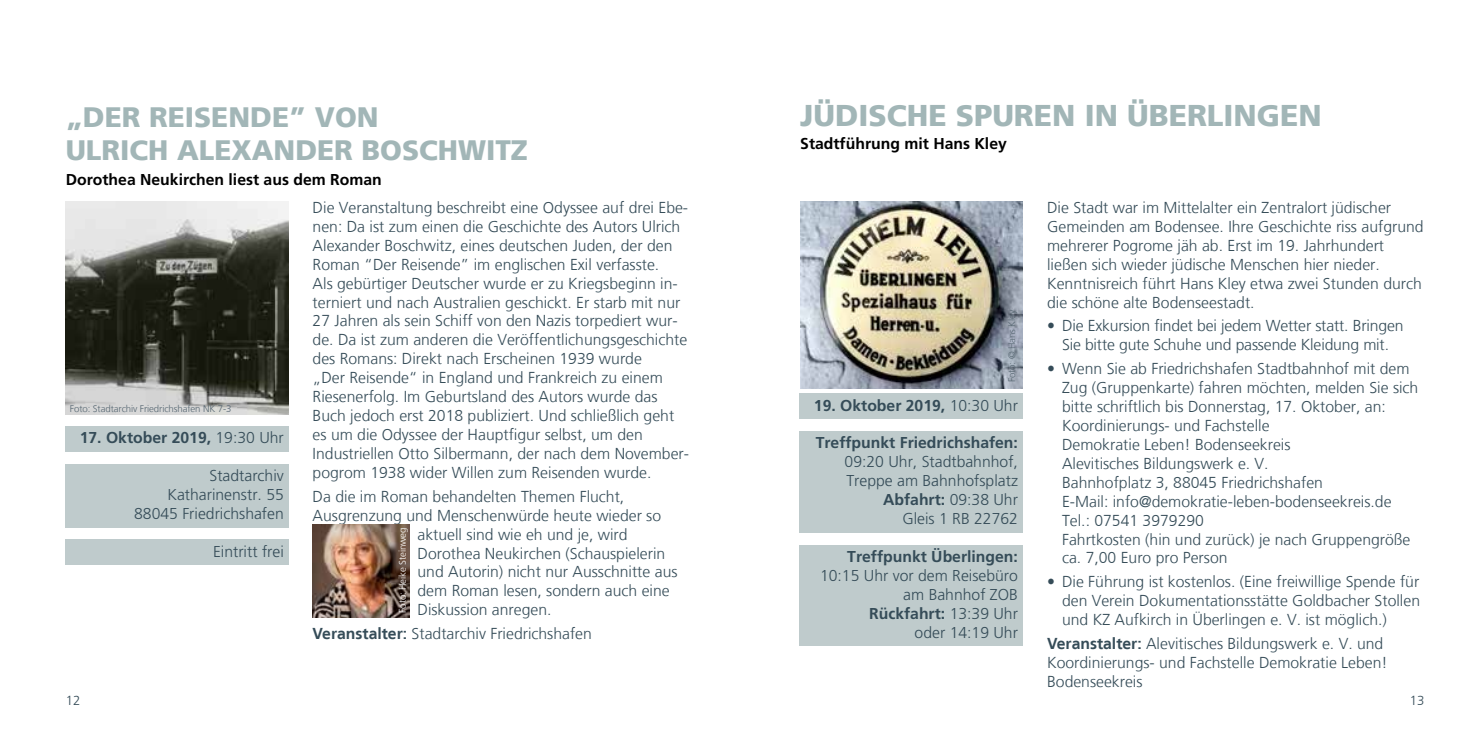
<style>
.page{position:relative;width:1469px;height:735px;background:#fff}
.page>*{position:absolute;margin:0;border:0;box-sizing:border-box;transform-origin:0 0}
.t1{font:900 29.93px "Frutiger LT";color:#a2b6b7}
.t2{font:900 28px/33.6px "Frutiger LT";color:#a2b6b7}
.t3{font:300 15.75px/18.9px "Frutiger LT";color:#354c58}
.t4{font:300 15.75px/18.9px "Frutiger";color:#354c58;text-align:right}
.t5{font:700 15.75px "Frutiger";color:#354c58}
.t6{font:700 15.75px "Frutiger";color:#000}
.t7{font:300 13.12px "Frutiger LT";color:#354c58}
.t8{font:300 9.62px "Frutiger LT";letter-spacing:-.01em;color:#576772}
.t9{font:300 9.62px "Frutiger LT";letter-spacing:-.01em;color:#fff}
.s1{font-weight:300}
.s2{font-weight:700}
</style>
<div class="page">
<div style="left:65px;top:426px;width:224px;height:25px;background:#bfcbcc"></div>
<div style="left:65px;top:463px;width:224px;height:26px;background:#bfcbcc"></div>
<div style="left:65px;top:482px;width:224px;height:45px;background:#bfcbcc"></div>
<div style="left:65px;top:539px;width:224px;height:26px;background:#bfcbcc"></div>
<img style="left:66px;top:201px;width:222px;height:213px">
<img style="left:313px;top:524px;width:96px;height:93px">
<div style="left:799px;top:393px;width:224px;height:26px;background:#bfcbcc"></div>
<div style="left:799px;top:431px;width:224px;height:82px;background:#bfcbcc"></div>
<div style="left:799px;top:506px;width:224px;height:26px;background:#bfcbcc"></div>
<div style="left:799px;top:544px;width:224px;height:64px;background:#bfcbcc"></div>
<div style="left:799px;top:601px;width:224px;height:44px;background:#bfcbcc"></div>
<img style="left:800px;top:201px;width:222px;height:187px">
<h2 class="t2" style="left:66px;top:100px;width:464px">„DER REISENDE” VON<br>ULRICH ALEXANDER BOSCHWITZ</h2>
<p class="t6" style="left:66px;top:170px;width:317px">Dorothea Neukirchen liest aus dem Roman</p>
<p class="t8" style="left:70px;top:403px;width:163px">Foto: Stadtarchiv Friedrichshafen NK 7-3</p>
<p class="t5" style="left:80px;top:428px;width:205px">17. Oktober 2019, <span class="s1">19:30 Uhr</span></p>
<p class="t4" style="left:134px;top:466px;width:151px">Stadtarchiv<br>Katharinenstr. 55<br>88045 Friedrichshafen</p>
<p class="t4" style="left:213px;top:541px;width:72px">Eintritt frei</p>
<p class="t3" style="left:313px;top:198px;width:378px">Die Veranstaltung beschreibt eine Odyssee auf drei Ebe&shy;nen: Da ist zum einen die Geschichte des Autors Ulrich Alexander Boschwitz, eines deutschen Juden, der den Roman “Der Reisende” im englischen Exil verfasste.<br>Als gebürtiger Deutscher wurde er zu Kriegsbeginn in&shy;terniert und nach Australien geschickt. Er starb mit nur 27 Jahren als sein Schiff von den Nazis torpediert wur&shy;de. Da ist zum anderen die Veröffentlichungsgeschichte des Romans: Direkt nach Erscheinen 1939 wurde<br>„Der Reisende“ in England und Frankreich zu einem Riesenerfolg. Im Geburtsland des Autors wurde das Buch jedoch erst 2018 publiziert. Und schließlich geht es um die Odyssee der Hauptfigur selbst, um den Industriellen Otto Silbermann, der nach dem November&shy;pogrom 1938 wider Willen zum Reisenden wurde.</p>
<p class="t3" style="left:313px;top:487px;width:313px">Da die im Roman behandelten Themen Flucht,</p>
<p class="t3" style="left:313px;top:505px;width:350px">Ausgrenzung und Menschenwürde heute wieder so</p>
<p class="t3" style="left:417px;top:524px;width:212px">aktuell sind wie eh und je, wird</p>
<p class="t3" style="left:417px;top:543px;width:249px">Dorothea Neukirchen (Schauspielerin</p>
<p class="t3" style="left:417px;top:562px;width:261px">und Autorin) nicht nur Ausschnitte aus</p>
<p class="t3" style="left:417px;top:581px;width:254px">dem Roman lesen, sondern auch eine</p>
<p class="t3" style="left:417px;top:600px;width:135px">Diskussion anregen.</p>
<p class="t3" style="left:313px;top:624px;width:281px"><span class="s2">Veranstalter:</span> Stadtarchiv Friedrichshafen</p>
<p class="t9" style="left:397px;top:612px;width:87px;rotate:-90deg">Foto: Heike Steinweg</p>
<h1 class="t1" style="left:800px;top:97px;width:523px">JÜDISCHE SPUREN IN ÜBERLINGEN</h1>
<p class="t6" style="left:800px;top:135px;width:208px">Stadtführung mit Hans Kley</p>
<p class="t8" style="left:1006px;top:382px;width:74px;rotate:-90deg">Foto: © Hans Kley</p>
<p class="t5" style="left:814px;top:395px;width:205px">19. Oktober 2019, <span class="s1">10:30 Uhr</span></p>
<p class="t5" style="left:815px;top:433px;width:204px">Treffpunkt Friedrichshafen:</p>
<p class="t4" style="left:844px;top:452px;width:175px">09:20 Uhr, Stadtbahnhof,<br>Treppe am Bahnhofsplatz<br><span class="s2">Abfahrt:</span> 09:38 Uhr<br>Gleis 1 RB 22762</p>
<p class="t5" style="left:847px;top:547px;width:172px">Treffpunkt Überlingen:</p>
<p class="t4" style="left:820px;top:565px;width:199px">10:15 Uhr vor dem Reisebüro am Bahnhof ZOB<br><span class="s2">Rückfahrt:</span> 13:39 Uhr<br>oder 14:19 Uhr</p>
<p class="t3" style="left:1047px;top:198px;width:378px">Die Stadt war im Mittelalter ein Zentralort jüdischer Gemeinden am Bodensee. Ihre Geschichte riss aufgrund mehrerer Pogrome jäh ab. Erst im 19. Jahrhundert ließen sich wieder jüdische Menschen hier nieder.<br>Kenntnisreich führt Hans Kley etwa zwei Stunden durch die schöne alte Bodenseestadt.</p>
<p class="t3" style="left:1047px;top:316px;width:358px;text-align:center">• Die Exkursion findet bei jedem Wetter statt. Bringen<br>Sie bitte gute Schuhe und passende Kleidung mit.</p>
<p class="t3" style="left:1062px;top:359px;width:358px;text-indent:-15px">• Wenn Sie ab Friedrichshafen Stadtbahnhof mit dem Zug (Gruppenkarte) fahren möchten, melden Sie sich bitte schriftlich bis Donnerstag, 17. Oktober, an:<br>Koordinierungs- und Fachstelle<br>Demokratie Leben! Bodenseekreis<br>Alevitisches Bildungswerk e. V.<br>Bahnhofplatz 3, 88045 Friedrichshafen<br>E-Mail: info@demokratie-leben-bodenseekreis.de Tel.: 07541 3979290<br>Fahrtkosten (hin und zurück) je nach Gruppengröße ca. 7,00 Euro pro Person</p>
<p class="t3" style="left:1062px;top:572px;width:359px;text-align:justify;text-indent:-15px">• Die Führung ist kostenlos. (Eine freiwillige Spende für den Verein Dokumentationsstätte Goldbacher Stollen und KZ Aufkirch in Überlingen e. V. ist möglich.)</p>
<p class="t3" style="left:1047px;top:634px;width:342px"><span class="s2">Veranstalter:</span> Alevitisches Bildungswerk e. V. und<br>Koordinierungs- und Fachstelle Demokratie Leben!<br>Bodenseekreis</p>
<p class="t7" style="left:66px;top:692px;width:16px">12</p>
<p class="t7" style="left:1409px;top:692px;width:16px">13</p>
</div>
